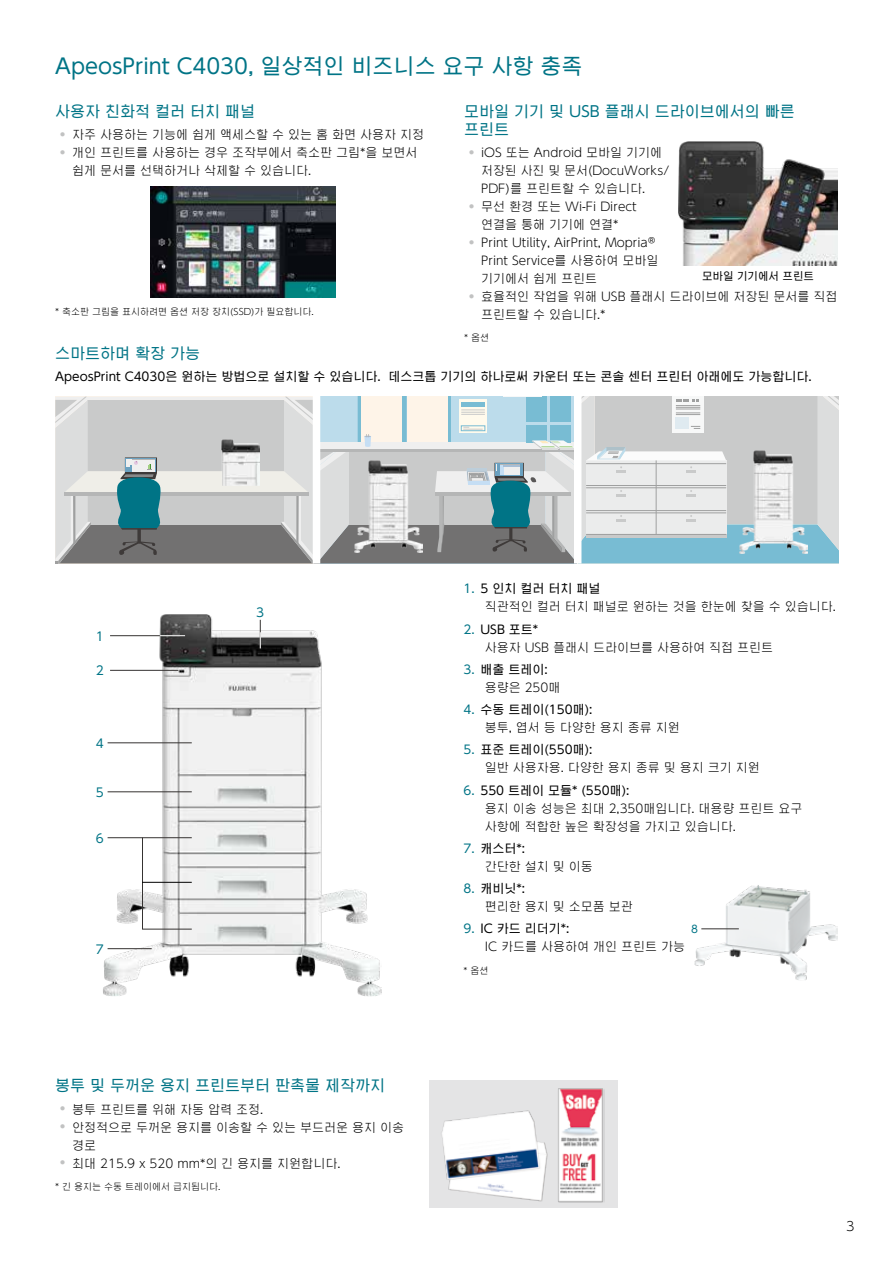
<style>
.page{position:relative;width:893px;height:1263px;background:#fff}
.page>*{position:absolute;margin:0;border:0;box-sizing:border-box;transform-origin:0 0}
.t1{font:21px "UD Shin Go Hang Koc";color:#007486}
.t2{font:15px/18px "UD Shin Go Hang Koc";color:#007486}
.t3{font:300 12.75px "UD Shin Go Hang Koc";color:#000}
.t4{font:12.15px "UD Shin Go Hang Koc";color:#007486}
.t5{font:300 12px/18px "UD Shin Go Hang Koc";color:#000}
.t6{font:12px "UD Shin Go Hang Koc";color:#000}
.t7{font:10.5px "UD Shin Go Hang Koc";color:#000}
.t8{font:10.5px "UD Shin Go Hang Koc";color:#007486}
.t9{font:300 9px "UD Shin Go Hang Koc";color:#000}
.s1{font-size:15px;color:#c1c2c2}
.s2{font-family:"Clarimo UDPE"}
.s3{font-weight:400;color:#007486}
.s4{font-weight:400}
</style>
<div class="page">
<img style="left:150px;top:186px;width:185px;height:111px">
<img style="left:678px;top:142px;width:159px;height:124px">
<svg style="left:55px;top:563px;width:784px;height:1px"></svg>
<svg style="left:55px;top:397px;width:784px;height:166px"></svg>
<div style="left:313px;top:397px;width:7px;height:166px;background:#fff"></div>
<div style="left:574px;top:397px;width:7px;height:166px;background:#fff"></div>
<img style="left:355px;top:460px;width:67px;height:92px">
<img style="left:740px;top:450px;width:67px;height:103px">
<img style="left:694px;top:885px;width:144px;height:95px">
<hr style="left:701px;top:928px;width:38px;height:1px;background:#353231">
<div style="left:429px;top:1080px;width:189px;height:128px;background:#e4e4e5"></div>
<img style="left:442px;top:1110px;width:106px;height:92px">
<img style="left:558px;top:1088px;width:46px;height:115px">
<img style="left:103px;top:614px;width:278px;height:382px">
<hr style="left:110px;top:635px;width:75px;height:1px;background:#353231">
<hr style="left:110px;top:670px;width:68px;height:1px;background:#353231">
<hr style="left:108px;top:742px;width:84px;height:1px;background:#353231">
<hr style="left:108px;top:791px;width:84px;height:1px;background:#353231">
<hr style="left:108px;top:948px;width:44px;height:1px;background:#353231">
<hr style="left:108px;top:837px;width:84px;height:1px;background:#353231">
<svg style="left:142px;top:837px;width:51px;height:93px"></svg>
<hr style="left:142px;top:882px;width:50px;height:1px;background:#000">
<svg style="left:160px;top:635px;width:25px;height:1px"></svg>
<svg style="left:260px;top:620px;width:1px;height:28px"></svg>
<h1 class="t1" style="left:55px;top:51px;width:529px">ApeosPrint C4030, 일상적인 비즈니스 요구 사항 충족</h1>
<p class="t2" style="left:55px;top:102px;width:201px">사용자 친화적 컬러 터치 패널</p>
<p class="t5" style="left:55px;top:125px;width:370px"><span class="s1">•</span> 자주 사용하는 기능에 쉽게 액세스할 수 있는 홈 화면 사용자 지정</p>
<p class="t5" style="left:72px;top:143px;width:347px;text-indent:-17px"><span class="s1">•</span> 개인 프린트를 사용하는 경우 조작부에서 축소판 그림*을 보면서 쉽게 문서를 선택하거나 삭제할 수 있습니다.</p>
<p class="t2" style="left:464px;top:102px;width:332px">모바일 기기 및 USB 플래시 드라이브에서의 빠른 프린트</p>
<p class="t5" style="left:481px;top:143px;width:190px;text-indent:-17px"><span class="s1">•</span> iOS 또는 Android 모바일 기기에 저장된 사진 및 문서(DocuWorks/<br>PDF)를 프린트할 수 있습니다.</p>
<p class="t5" style="left:464px;top:197px;width:174px;text-align:center"><span class="s1">•</span> 무선 환경 또는 Wi-Fi Direct 연결을 통해 기기에 연결*</p>
<p class="t5" style="left:481px;top:233px;width:179px;text-indent:-17px"><span class="s1">•</span> Print Utility, AirPrint, Mopria<span class="s2">®<br></span>Print Service를 사용하여 모바일 기기에서 쉽게 프린트</p>
<p class="t5" style="left:481px;top:287px;width:358px;text-indent:-17px"><span class="s1">•</span> 효율적인 작업을 위해 USB 플래시 드라이브에 저장된 문서를 직접 프린트할 수 있습니다.*</p>
<p class="t9" style="left:464px;top:331px;width:26px">* 옵션</p>
<p class="t7" style="left:702px;top:269px;width:113px">모바일 기기에서 프린트</p>
<p class="t9" style="left:55px;top:306px;width:260px">* 축소판 그림을 표시하려면 옵션 저장 장치(SSD)가 필요합니다.</p>
<p class="t2" style="left:55px;top:344px;width:146px">스마트하며 확장 가능</p>
<p class="t6" style="left:55px;top:368px;width:758px">ApeosPrint C4030은 원하는 방법으로 설치할 수 있습니다. 데스크톱 기기의 하나로써 카운터 또는 콘솔 센터 프린터 아래에도 가능합니다.</p>
<p class="t4" style="left:96px;top:628px;width:10px">1</p>
<p class="t4" style="left:96px;top:662px;width:10px">2</p>
<p class="t4" style="left:96px;top:735px;width:10px">4</p>
<p class="t4" style="left:96px;top:784px;width:10px">5</p>
<p class="t4" style="left:96px;top:830px;width:10px">6</p>
<p class="t4" style="left:96px;top:941px;width:10px">7</p>
<p class="t4" style="left:256px;top:604px;width:10px">3</p>
<p class="t2" style="left:55px;top:1076px;width:331px">봉투 및 두꺼운 용지 프린트부터 판촉물 제작까지</p>
<p class="t5" style="left:55px;top:1100px;width:210px"><span class="s1">•</span> 봉투 프린트를 위해 자동 압력 조정.</p>
<p class="t5" style="left:72px;top:1118px;width:333px;text-indent:-17px"><span class="s1">•</span> 안정적으로 두꺼운 용지를 이송할 수 있는 부드러운 용지 이송 경로</p>
<p class="t5" style="left:55px;top:1154px;width:287px"><span class="s1">•</span> 최대 215.9 x 520 mm*의 긴 용지를 지원합니다.</p>
<p class="t9" style="left:55px;top:1180px;width:167px">* 긴 용지는 수동 트레이에서 급지됩니다.</p>
<p class="t5" style="left:485px;top:580px;width:353px;text-indent:-21px"><span class="s3">1.</span> <span class="s4">5 인치 컬러 터치 패널<br></span>직관적인 컬러 터치 패널로 원하는 것을 한눈에 찾을 수 있습니다.</p>
<p class="t5" style="left:485px;top:620px;width:290px;text-indent:-21px"><span class="s3">2.</span> <span class="s4">USB 포트*<br></span>사용자 USB 플래시 드라이브를 사용하여 직접 프린트</p>
<p class="t5" style="left:485px;top:660px;width:77px;text-indent:-21px"><span class="s3">3.</span> <span class="s4">배출 트레이: </span>용량은 250매</p>
<p class="t5" style="left:485px;top:700px;width:197px;text-indent:-21px"><span class="s3">4.</span> <span class="s4">수동 트레이(150매):<br></span>봉투, 엽서 등 다양한 용지 종류 지원</p>
<p class="t5" style="left:485px;top:741px;width:277px;text-indent:-21px"><span class="s3">5.</span> <span class="s4">표준 트레이(550매):<br></span>일반 사용자용. 다양한 용지 종류 및 용지 크기 지원</p>
<p class="t5" style="left:485px;top:781px;width:319px;text-indent:-21px"><span class="s3">6.</span> <span class="s4">550 트레이 모듈* (550매):<br></span>용지 이송 성능은 최대 2,350매입니다. 대용량 프린트 요구 사항에 적합한 높은 확장성을 가지고 있습니다.</p>
<p class="t5" style="left:485px;top:839px;width:109px;text-indent:-21px"><span class="s3">7.</span> <span class="s4">캐스터*:<br></span>간단한 설치 및 이동</p>
<p class="t5" style="left:485px;top:879px;width:149px;text-indent:-21px"><span class="s3">8.</span> <span class="s4">캐비닛*:<br></span>편리한 용지 및 소모품 보관</p>
<p class="t5" style="left:485px;top:920px;width:202px;text-indent:-21px"><span class="s3">9.</span> <span class="s4">IC 카드 리더기*:<br></span>IC 카드를 사용하여 개인 프린트 가능</p>
<p class="t9" style="left:463px;top:964px;width:26px">* 옵션</p>
<p class="t8" style="left:691px;top:922px;width:8px">8</p>
<p class="t3" style="left:846px;top:1217px;width:10px">3</p>
</div>
